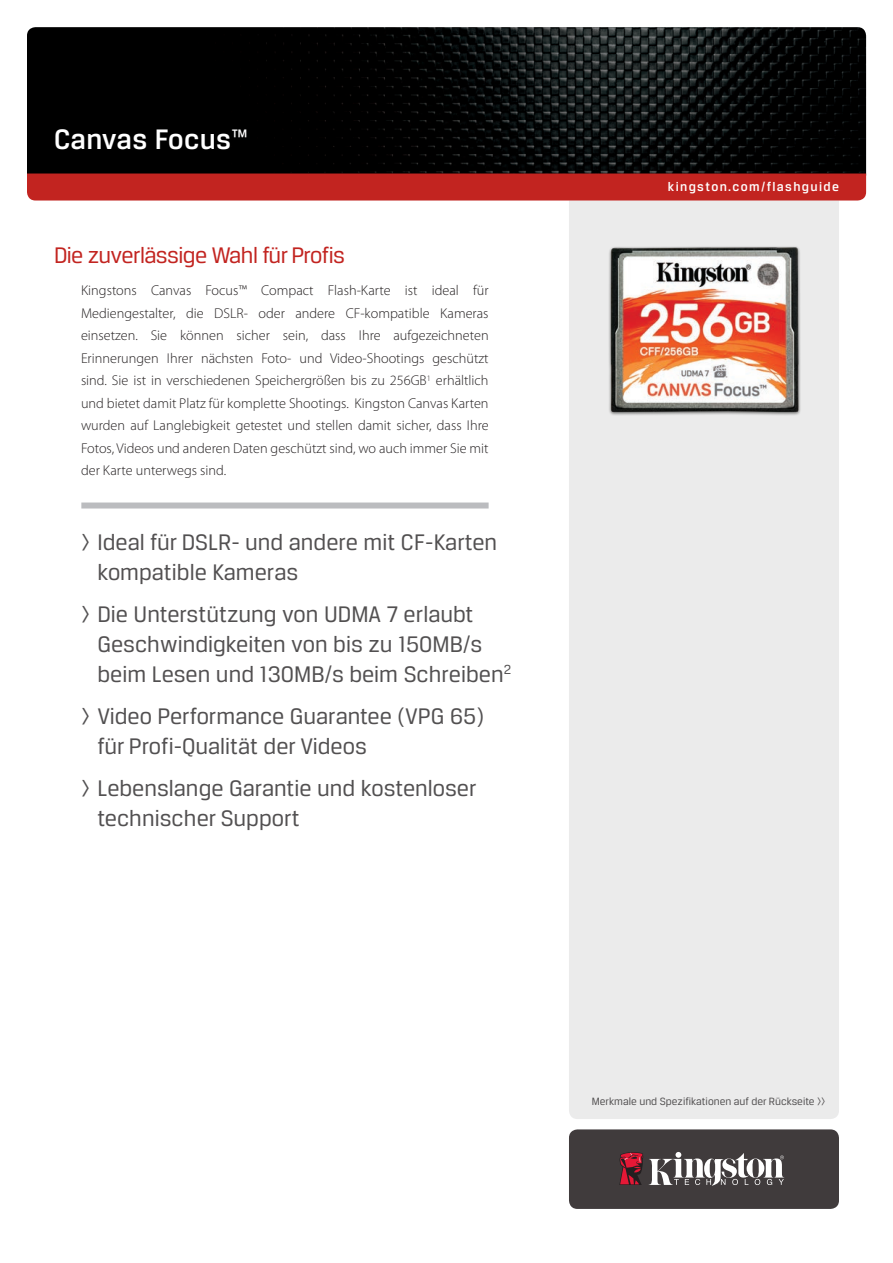
<style>
.page{position:relative;width:893px;height:1263px;background:#fff}
.page>*{position:absolute;margin:0;border:0;box-sizing:border-box;transform-origin:0 0}
.t1{font:500 30px "Breuer Text";letter-spacing:.01em;color:#fff}
.t2{font:24px/30px "Breuer Text";color:#525051}
.t3{font:24px "Breuer Text";letter-spacing:-.025em;color:#c22420}
.t4{font:300 14.25px/22.5px "Myriad Pro";color:#231f20;text-align:justify}
.t5{font:500 13.5px "Breuer Text";letter-spacing:.1em;color:#fff}
.t6{font:11.25px "Breuer Text";color:#525051}
</style>
<div class="page">
<img style="left:27px;top:27px;width:839px;height:146px">
<div style="left:569px;top:200px;width:270px;height:919px;background:#ebebeb"></div>
<div style="left:27px;top:173px;width:839px;height:27px;background:#c22420"></div>
<div style="left:569px;top:1129px;width:270px;height:80px;background:#403b3c;border-radius:9px"></div>
<svg style="left:649px;top:1152px;width:135px;height:34px"></svg>
<svg style="left:619px;top:1152px;width:24px;height:33px"></svg>
<div style="left:81px;top:502px;width:408px;height:6px;background:#bbbcbf"></div>
<img style="left:596px;top:237px;width:217px;height:183px">
<h1 class="t1" style="left:54px;top:122px;width:196px">Canvas Focus™</h1>
<h2 class="t3" style="left:54px;top:242px;width:292px">Die zuverlässige Wahl für Profis</h2>
<p class="t4" style="left:81px;top:279px;width:409px">Kingstons Canvas Focus™ Compact Flash-Karte ist ideal für Mediengestalter, die DSLR- oder andere CF-kompatible Kameras einsetzen. Sie können sicher sein, dass Ihre aufgezeichneten Erinnerungen Ihrer nächsten Foto- und Video-Shootings geschützt sind. Sie ist in verschiedenen Speichergrößen bis zu 256GB<sup>1</sup> erhältlich und bietet damit Platz für komplette Shootings. Kingston Canvas Karten wurden auf Langlebigkeit getestet und stellen damit sicher, dass Ihre Fotos, Videos und anderen Daten geschützt sind, wo auch immer Sie mit der Karte unterwegs sind.</p>
<h2 class="t2" style="left:97px;top:526px;width:401px;text-indent:-16px">&gt; Ideal für DSLR- und andere mit CF-Karten kompatible Kameras</h2>
<h2 class="t2" style="left:97px;top:598px;width:415px;text-indent:-16px">&gt; Die Unterstützung von UDMA 7 erlaubt<br>Geschwindigkeiten von bis zu 150MB/s beim Lesen und 130MB/s beim Schreiben<sup>2</sup></h2>
<h2 class="t2" style="left:97px;top:700px;width:388px;text-indent:-16px">&gt; Video Performance Guarantee (VPG 65) für Profi-Qualität der Videos</h2>
<h2 class="t2" style="left:97px;top:772px;width:381px;text-indent:-16px">&gt; Lebenslange Garantie und kostenloser technischer Support</h2>
<p class="t5" style="left:668px;top:179px;width:173px">kingston.com/flashguide</p>
<p class="t6" style="left:592px;top:1095px;width:235px">Merkmale und Spezifikationen auf der Rückseite &gt;&gt;</p>
</div>
